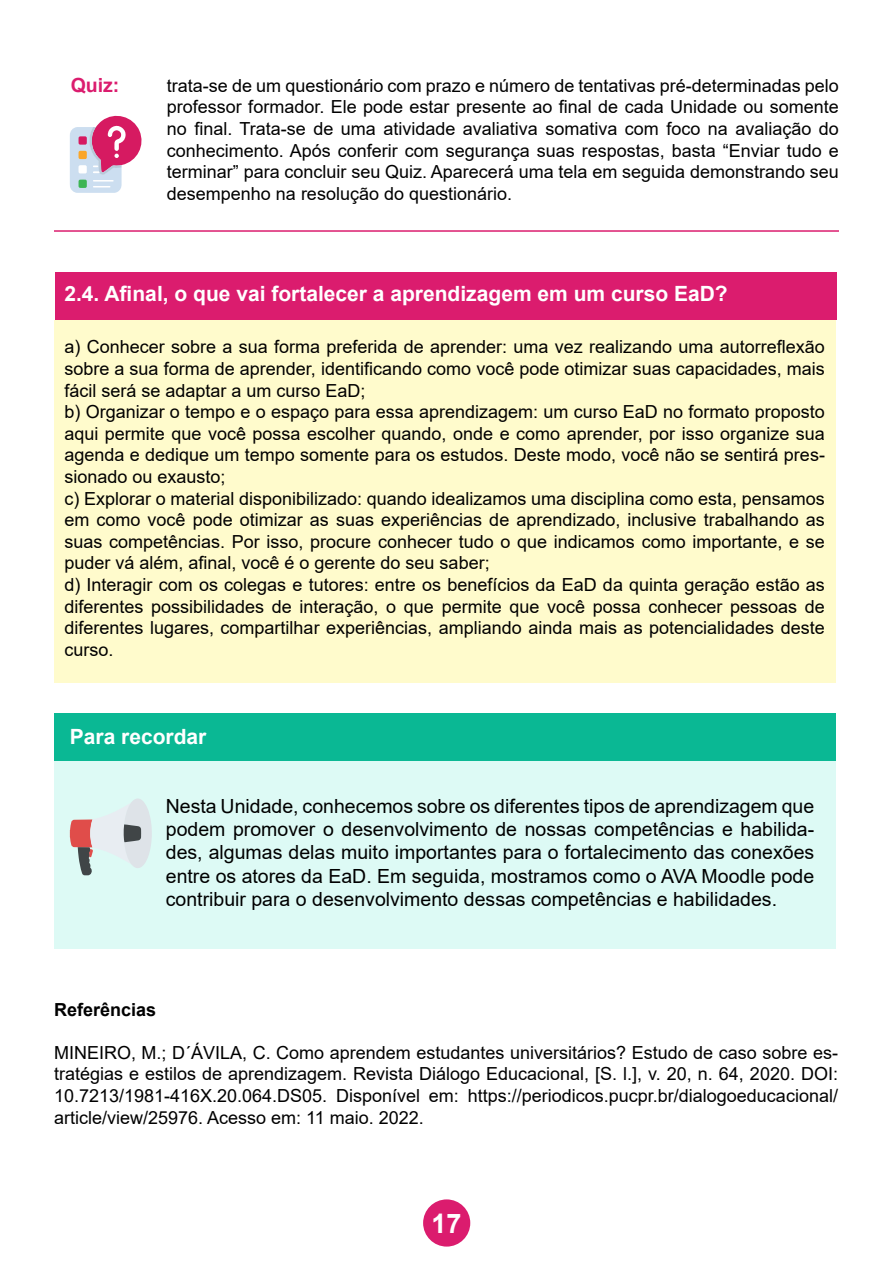
<style>
.page{position:relative;width:893px;height:1263px;background:#fff}
.page>*{position:absolute;margin:0;border:0;box-sizing:border-box;transform-origin:0 0}
.t1{font:700 27px "Arial";color:#fff}
.t2{font:700 21px "Arial";color:#fff}
.t3{font:19.5px/23.4px "Arial";color:#000;text-align:justify}
.t4{font:700 19.5px "Arial";color:#db1c6e}
.t5{font:18px/21.6px "Arial";color:#000;text-align:justify}
.t6{font:700 18px "Arial";color:#000}
</style>
<div class="page">
<div style="left:423px;top:1199px;width:47px;height:47px;background:#db1c6e;border-radius:50%"></div>
<div style="left:56px;top:272px;width:781px;height:48px;background:#db1c6e"></div>
<div style="left:54px;top:714px;width:781px;height:47px;background:#0ab894"></div>
<div style="left:54px;top:761px;width:781px;height:188px;background:#ddfaf5"></div>
<div style="left:54px;top:320px;width:781px;height:362px;background:#fffbcc"></div>
<svg style="left:70px;top:798px;width:82px;height:77px"></svg>
<svg style="left:70px;top:115px;width:72px;height:78px"></svg>
<hr style="left:54px;top:230px;width:785px;height:2px;background:#db1d6e">
<p class="t4" style="left:71px;top:72px;width:50px">Quiz:</p>
<p class="t5" style="left:167px;top:75px;width:674px">trata-se de um questionário com prazo e número de tentativas pré-determinadas pelo professor formador. Ele pode estar presente ao final de cada Unidade ou somente no final. Trata-se de uma atividade avaliativa somativa com foco na avaliação do conhecimento. Após conferir com segurança suas respostas, basta “Enviar tudo e terminar” para concluir seu Quiz. Aparecerá uma tela em seguida demonstrando seu desempenho na resolução do questionário.</p>
<p class="t2" style="left:64px;top:279px;width:665px">2.4. Afinal, o que vai fortalecer a aprendizagem em um curso EaD?</p>
<p class="t5" style="left:64px;top:336px;width:762px;text-align:left">a) Conhecer sobre a sua forma preferida de aprender: uma vez realizando uma autorreflexão sobre a sua forma de aprender, identificando como você pode otimizar suas capacidades, mais fácil será se adaptar a um curso EaD;<br>b) Organizar o tempo e o espaço para essa aprendizagem: um curso EaD no formato proposto aqui permite que você possa escolher quando, onde e como aprender, por isso organize sua agenda e dedique um tempo somente para os estudos. Deste modo, você não se sentirá pres&shy;sionado ou exausto;<br>c) Explorar o material disponibilizado: quando idealizamos uma disciplina como esta, pensamos em como você pode otimizar as suas experiências de aprendizado, inclusive trabalhando as suas competências. Por isso, procure conhecer tudo o que indicamos como importante, e se puder vá além, afinal, você é o gerente do seu saber;<br>d) Interagir com os colegas e tutores: entre os benefícios da EaD da quinta geração estão as diferentes possibilidades de interação, o que permite que você possa conhecer pessoas de diferentes lugares, compartilhar experiências, ampliando ainda mais as potencialidades deste curso.</p>
<p class="t2" style="left:70px;top:722px;width:138px">Para recordar</p>
<p class="t3" style="left:166px;top:794px;width:650px">Nesta Unidade, conhecemos sobre os diferentes tipos de aprendizagem que podem promover o desenvolvimento de nossas competências e habilida&shy;des, algumas delas muito importantes para o fortalecimento das conexões entre os atores da EaD. Em seguida, mostramos como o AVA Moodle pode contribuir para o desenvolvimento dessas competências e habilidades.</p>
<p class="t6" style="left:54px;top:996px;width:104px">Referências</p>
<p class="t5" style="left:54px;top:1041px;width:785px">MINEIRO, M.; D´ÁVILA, C. Como aprendem estudantes universitários? Estudo de caso sobre es&shy;tratégias e estilos de aprendizagem. Revista Diálogo Educacional, [S. l.], v. 20, n. 64, 2020. DOI:<br>10.7213/1981-416X.20.064.DS05. Disponível em: https://periodicos.pucpr.br/dialogoeducacional/ article/view/25976. Acesso em: 11 maio. 2022.</p>
<h1 class="t1" style="left:432px;top:1204px;width:32px">17</h1>
</div>
